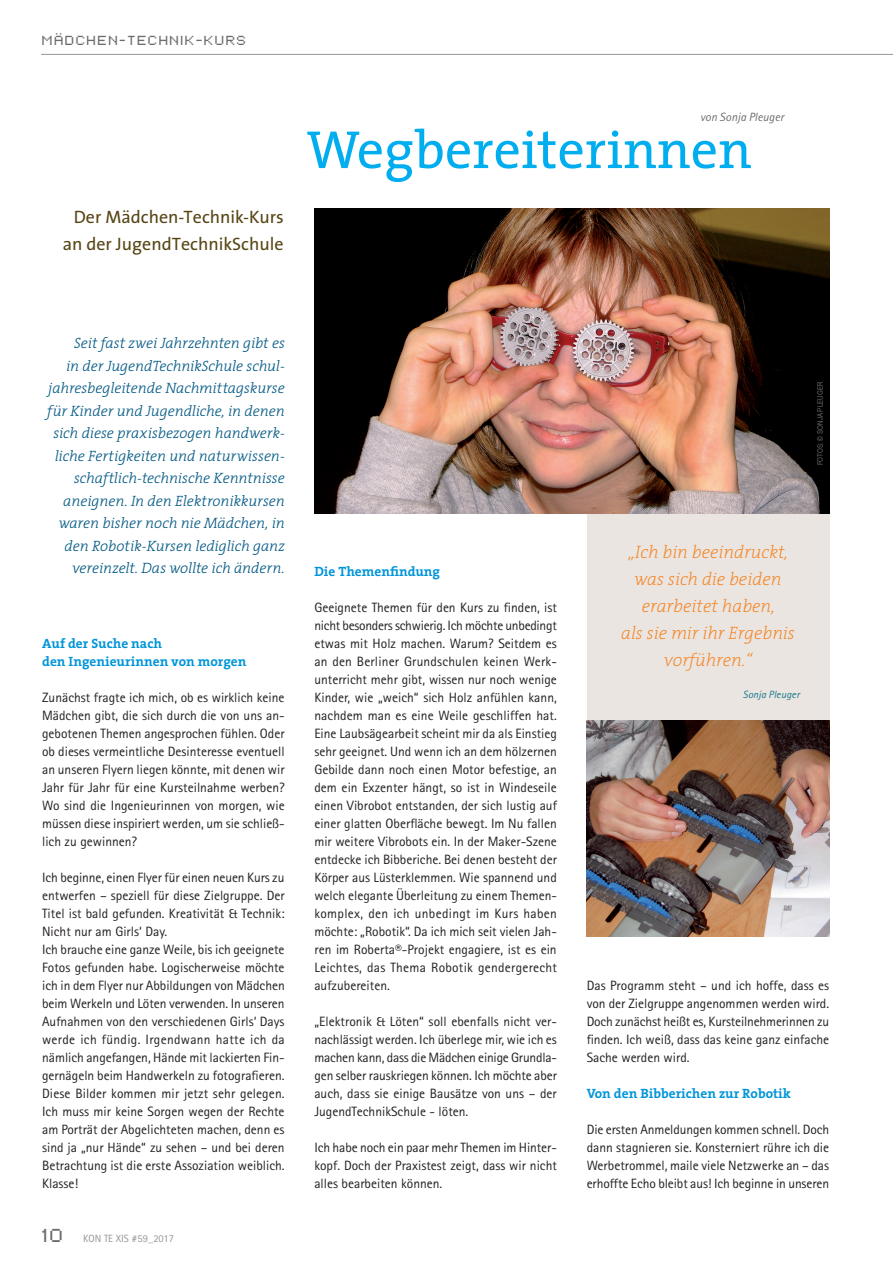
<style>
.page{position:relative;width:893px;height:1263px;background:#fff}
.page>*{position:absolute;margin:0;border:0;box-sizing:border-box;transform-origin:0 0}
.t1{font:54px "The Serif";color:#00aeef}
.t2{font:italic 200 18px/27px "The Serif";color:#f58220;text-align:center}
.t3{font:18px/27px "The Sans";color:#564414;text-align:right}
.t4{font:italic 300 15px/22.5px "The Serif";letter-spacing:-.005em;color:#005883;text-align:right}
.t5{font:15px "Pixel FJ8 pt 1 Normal";color:#6c6d70}
.t6{font:13.5px/18px "Rotis Sans Serif";color:#231f20;text-align:justify}
.t7{font:700 13.5px/18px "The Serif";color:#0095d9}
.t8{font:italic 12px "Rotis Sans Serif Std";letter-spacing:.01em;color:#6c6d70}
.t9{font:10.5px "Pixel FJ8 pt 1 Normal";letter-spacing:.16em;color:#6c6d70}
.t10{font:10.5px "Rotis Sans Serif Std";color:#939598}
.t11{font:italic 10.5px "Rotis Sans Serif Std";letter-spacing:.015em;color:#18778c}
.t12{font:7.5px "Arial Narrow";letter-spacing:.015em;color:#6c6d70}
</style>
<div class="page">
<div style="left:587px;top:508px;width:242px;height:216px;background:#eae5e0"></div>
<hr style="left:41px;top:54px;width:852px;height:1px;background:#939598">
<img style="left:315px;top:209px;width:514px;height:304px">
<img style="left:587px;top:720px;width:242px;height:216px">
<p class="t9" style="left:43px;top:32px;width:205px">MÄDCHEN-TECHNIK-KURS</p>
<h2 class="t3" style="left:63px;top:203px;width:223px">Der Mädchen-Technik-Kurs an der JugendTechnikSchule</h2>
<p class="t8" style="left:700px;top:110px;width:85px">von Sonja Pleuger</p>
<h1 class="t1" style="left:307px;top:105px;width:446px">Wegbereiterinnen</h1>
<p class="t4" style="left:47px;top:331px;width:239px">Seit fast zwei Jahrzehnten gibt es<br>in der JugendTechnikSchule schul&shy;jahresbegleitende Nachmittagskurse für Kinder und Jugendliche, in denen sich diese praxisbezogen handwerk&shy;liche Fertigkeiten und naturwissen&shy;schaftlich-technische Kenntnisse aneignen. In den Elektronikkursen waren bisher noch nie Mädchen, in den Robotik-Kursen lediglich ganz vereinzelt. Das wollte ich ändern.</p>
<p class="t7" style="left:42px;top:634px;width:206px">Auf der Suche nach<br>den Ingenieurinnen von morgen</p>
<p class="t6" style="left:42px;top:688px;width:244px">Zunächst fragte ich mich, ob es wirklich keine Mädchen gibt, die sich durch die von uns an&shy;gebotenen Themen angesprochen fühlen. Oder ob dieses vermeintliche Desinteresse eventuell an unseren Flyern liegen könnte, mit denen wir Jahr für Jahr für eine Kursteilnahme werben?<br>Wo sind die Ingenieurinnen von morgen, wie müssen diese inspiriert werden, um sie schließ&shy;lich zu gewinnen?</p>
<p class="t6" style="left:42px;top:868px;width:244px;text-align:left">Ich beginne, einen Flyer für einen neuen Kurs zu entwerfen – speziell für diese Zielgruppe. Der Titel ist bald gefunden. Kreativität &amp; Technik:<br>Nicht nur am Girls‘ Day.<br>Ich brauche eine ganze Weile, bis ich geeignete Fotos gefunden habe. Logischerweise möchte ich in dem Flyer nur Abbildungen von Mädchen beim Werkeln und Löten verwenden. In unseren Aufnahmen von den verschiedenen Girls‘ Days werde ich fündig. Irgendwann hatte ich da nämlich angefangen, Hände mit lackierten Fin&shy;gernägeln beim Handwerkeln zu fotografieren.<br>Diese Bilder kommen mir jetzt sehr gelegen.<br>Ich muss mir keine Sorgen wegen der Rechte am Porträt der Abgelichteten machen, denn es sind ja „nur Hände“ zu sehen – und bei deren Betrachtung ist die erste Assoziation weiblich.<br>Klasse!</p>
<p class="t5" style="left:43px;top:1223px;width:23px">10</p>
<p class="t10" style="left:83px;top:1232px;width:92px">KON TE XIS #59_2017</p>
<p class="t12" style="left:815px;top:465px;width:86px;rotate:-90deg">FOTOS: © SONJA PLEUGER</p>
<p class="t7" style="left:314px;top:562px;width:127px">Die Themenfindung</p>
<p class="t6" style="left:314px;top:598px;width:244px">Geeignete Themen für den Kurs zu finden, ist nicht besonders schwierig. Ich möchte unbedingt etwas mit Holz machen. Warum? Seitdem es an den Berliner Grundschulen keinen Werk&shy;unterricht mehr gibt, wissen nur noch wenige Kinder, wie „weich“ sich Holz anfühlen kann, nachdem man es eine Weile geschliffen hat.<br>Eine Laubsägearbeit scheint mir da als Einstieg sehr geeignet. Und wenn ich an dem hölzernen Gebilde dann noch einen Motor befestige, an dem ein Exzenter hängt, so ist in Windeseile einen Vibrobot entstanden, der sich lustig auf einer glatten Oberfläche bewegt. Im Nu fallen mir weitere Vibrobots ein. In der Maker-Szene entdecke ich Bibberiche. Bei denen besteht der Körper aus Lüsterklemmen. Wie spannend und welch elegante Überleitung zu einem Themen&shy;komplex, den ich unbedingt im Kurs haben möchte: „Robotik“. Da ich mich seit vielen Jah&shy;ren im Roberta®-Projekt engagiere, ist es ein Leichtes, das Thema Robotik gendergerecht aufzubereiten.</p>
<p class="t6" style="left:314px;top:1012px;width:244px">„Elektronik &amp; Löten“ soll ebenfalls nicht ver&shy;nachlässigt werden. Ich überlege mir, wie ich es machen kann, dass die Mädchen einige Grundla&shy;gen selber rauskriegen können. Ich möchte aber auch, dass sie einige Bausätze von uns – der JugendTechnikSchule - löten.</p>
<p class="t6" style="left:314px;top:1138px;width:244px">Ich habe noch ein paar mehr Themen im Hinter&shy;kopf. Doch der Praxistest zeigt, dass wir nicht alles bearbeiten können.</p>
<h2 class="t2" style="left:621px;top:538px;width:175px">„Ich bin beeindruckt, was sich die beiden erarbeitet haben,<br>als sie mir ihr Ergebnis vorführen.“</h2>
<p class="t11" style="left:743px;top:688px;width:58px">Sonja Pleuger</p>
<p class="t6" style="left:587px;top:976px;width:244px">Das Programm steht – und ich hoffe, dass es von der Zielgruppe angenommen werden wird.<br>Doch zunächst heißt es, Kursteilnehmerinnen zu finden. Ich weiß, dass das keine ganz einfache Sache werden wird.</p>
<p class="t7" style="left:587px;top:1084px;width:206px">Von den Bibberichen zur Robotik</p>
<p class="t6" style="left:587px;top:1120px;width:244px">Die ersten Anmeldungen kommen schnell. Doch dann stagnieren sie. Konsterniert rühre ich die Werbetrommel, maile viele Netzwerke an – das erhoffte Echo bleibt aus! Ich beginne in unseren</p>
</div>
